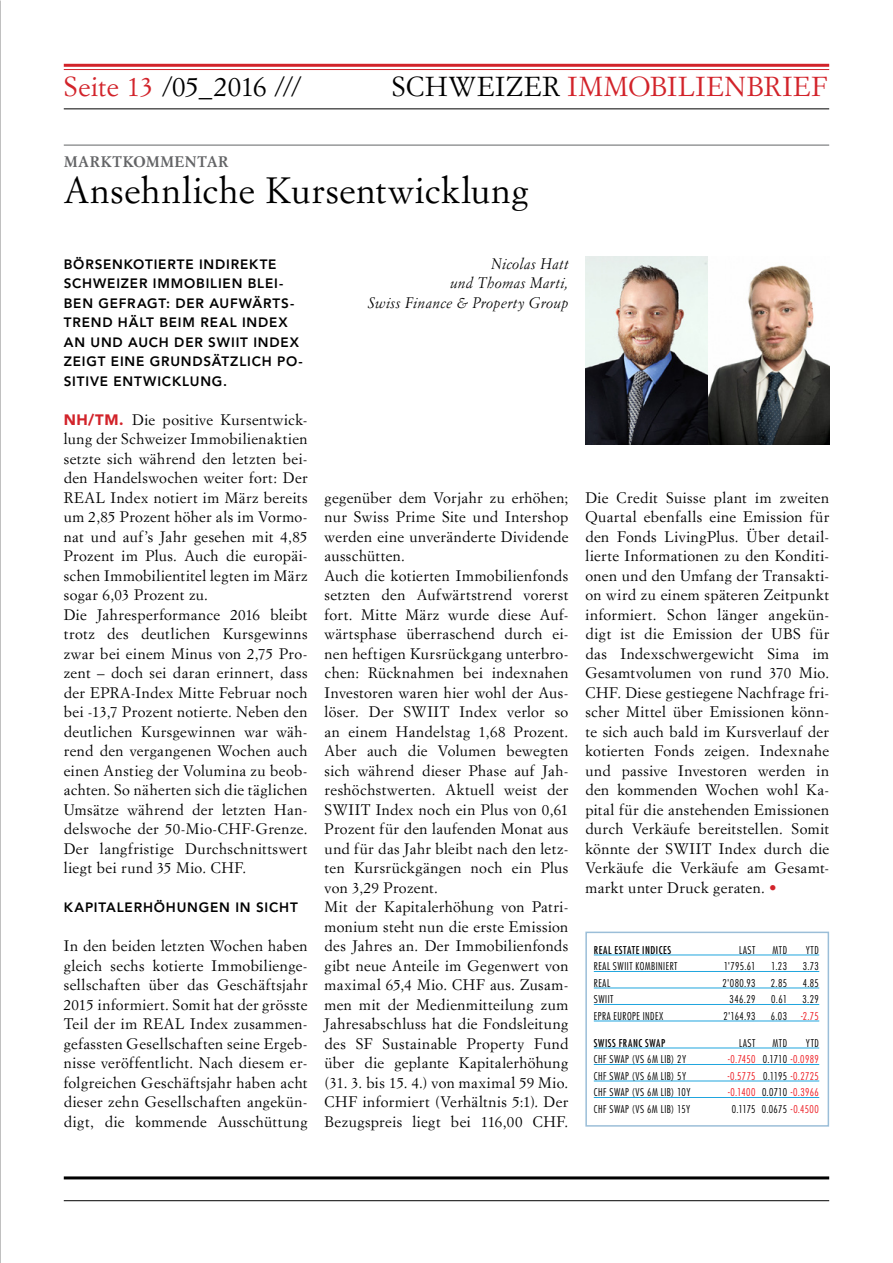
<style>
.page{position:relative;width:893px;height:1263px;background:#fff}
.page>*{position:absolute;margin:0;border:0;box-sizing:border-box;transform-origin:0 0}
.t1{font:36px "Simoncini Garamond Std";letter-spacing:.025em;color:#000}
.t2{font:27px "Simoncini Garamond Std";letter-spacing:.03em;color:#d2232a}
.t3{font:27px "Simoncini Garamond Std";letter-spacing:.005em;color:#000}
.t4{font:15px/19.5px "Simoncini Garamond Std";letter-spacing:.025em;color:#000}
.t5{font:italic 15px/19.5px "Simoncini Garamond Std";letter-spacing:.02em;color:#000;text-align:right}
.t6{font:700 15px "Simoncini Garamond Std";letter-spacing:.03em;color:#636466}
.t7{font:800 13.5px/19.5px "Avenir LT Std";letter-spacing:.06em;color:#000}
.t8{font:300 condensed 10.5px "Futura Std";letter-spacing:.045em;color:#000}
.t9{font:300 condensed 10.5px "Futura Std";letter-spacing:.025em;color:#ed1d24}
.t10{font:condensed 10.5px "Futura Std";letter-spacing:.055em;color:#000}
.t11{font:300 condensed 10.5px "Futura Std";letter-spacing:.01em;color:#000}
.s1{color:#d2232a}
.s2{color:#000}
.s3{font-family:"Avenir LT Std";font-weight:900;color:#d2232a}
.s4{color:#ed1d24}
</style>
<div class="page">
<hr style="left:64px;top:1176px;width:765px;height:3px;background:#000">
<hr style="left:64px;top:1200px;width:765px;height:1px;background:#000">
<hr style="left:64px;top:64px;width:765px;height:3px;background:#d2232a">
<hr style="left:64px;top:69px;width:765px;height:1px;background:#d2232a">
<hr style="left:64px;top:108px;width:765px;height:1px;background:#000">
<hr style="left:64px;top:145px;width:765px;height:1px;background:#636466">
<div style="left:585px;top:932px;width:244px;height:195px;background:#fff;border:2px solid #9bbed8"></div>
<hr style="left:594px;top:954px;width:225px;height:1px;background:#20a5de">
<hr style="left:594px;top:971px;width:225px;height:1px;background:#20a5de">
<hr style="left:594px;top:987px;width:225px;height:1px;background:#20a5de">
<hr style="left:594px;top:1004px;width:225px;height:1px;background:#20a5de">
<hr style="left:594px;top:1020px;width:225px;height:1px;background:#20a5de">
<hr style="left:594px;top:1047px;width:225px;height:1px;background:#20a5de">
<hr style="left:594px;top:1064px;width:225px;height:1px;background:#20a5de">
<hr style="left:594px;top:1080px;width:225px;height:1px;background:#20a5de">
<hr style="left:594px;top:1097px;width:225px;height:1px;background:#20a5de">
<img style="left:586px;top:257px;width:243px;height:187px">
<h2 class="t3" style="left:64px;top:70px;width:239px"><span class="s1">Seite 13</span> /05_2016 ///</h2>
<h2 class="t2" style="left:392px;top:70px;width:437px"><span class="s2">SCHWEIZER</span> IMMOBILIENBRIEF</h2>
<p class="t6" style="left:64px;top:152px;width:166px">MARKTKOMMENTAR</p>
<h1 class="t1" style="left:64px;top:168px;width:467px">Ansehnliche Kursentwicklung</h1>
<p class="t7" style="left:64px;top:254px;width:241px">BÖRSENKOTIERTE INDIREKTE<br>SCHWEIZER IMMOBILIEN BLEI-<br>BEN GEFRAGT: DER AUFWÄRTS-<br>TREND HÄLT BEIM REAL INDEX<br>AN UND AUCH DER SWIIT INDEX<br>ZEIGT EINE GRUNDSÄTZLICH PO-<br>SITIVE ENTWICKLUNG.</p>
<p class="t4" style="left:64px;top:409px;width:245px"><span class="s3">NH/TM.</span> Die positive Kursentwick&shy;lung der Schweizer Immobilienaktien setzte sich während den letzten bei&shy;den Handelswochen weiter fort: Der REAL Index notiert im März bereits um 2,85 Prozent höher als im Vormo&shy;nat und auf’s Jahr gesehen mit 4,85<br>Prozent im Plus. Auch die europäi&shy;schen Immobilientitel legten im März sogar 6,03 Prozent zu.<br>Die Jahresperformance 2016 bleibt trotz des deutlichen Kursgewinns zwar bei einem Minus von 2,75 Pro&shy;zent – doch sei daran erinnert, dass der EPRA-Index Mitte Februar noch bei -13,7 Prozent notierte. Neben den deutlichen Kursgewinnen war wäh&shy;rend den vergangenen Wochen auch einen Anstieg der Volumina zu beob&shy;achten. So näherten sich die täglichen Umsätze während der letzten Han&shy;delswoche der 50-Mio-CHF-Grenze.<br>Der langfristige Durchschnittswert liegt bei rund 35 Mio. CHF.</p>
<p class="t7" style="left:64px;top:898px;width:235px">KAPITALERHÖHUNGEN IN SICHT</p>
<p class="t4" style="left:64px;top:936px;width:245px;text-align:justify">In den beiden letzten Wochen haben gleich sechs kotierte Immobilienge&shy;sellschaften über das Geschäftsjahr 2015 informiert. Somit hat der grösste Teil der im REAL Index zusammen&shy;gefassten Gesellschaften seine Ergeb&shy;nisse veröffentlicht. Nach diesem er&shy;folgreichen Geschäftsjahr haben acht dieser zehn Gesellschaften angekün&shy;digt, die kommende Ausschüttung</p>
<p class="t5" style="left:368px;top:253px;width:202px">Nicolas Hatt<br>und Thomas Marti,<br>Swiss Finance &amp; Property Group</p>
<p class="t4" style="left:325px;top:487px;width:245px">gegenüber dem Vorjahr zu erhöhen; nur Swiss Prime Site und Intershop werden eine unveränderte Dividende ausschütten.<br>Auch die kotierten Immobilienfonds setzten den Aufwärtstrend vorerst fort. Mitte März wurde diese Auf&shy;wärtsphase überraschend durch ei&shy;nen heftigen Kursrückgang unterbro&shy;chen: Rücknahmen bei indexnahen Investoren waren hier wohl der Aus&shy;löser. Der SWIIT Index verlor so an einem Handelstag 1,68 Prozent.<br>Aber auch die Volumen bewegten sich während dieser Phase auf Jah&shy;reshöchstwerten. Aktuell weist der SWIIT Index noch ein Plus von 0,61<br>Prozent für den laufenden Monat aus und für das Jahr bleibt nach den letz&shy;ten Kursrückgängen noch ein Plus von 3,29 Prozent.<br>Mit der Kapitalerhöhung von Patri&shy;monium steht nun die erste Emission des Jahres an. Der Immobilienfonds gibt neue Anteile im Gegenwert von maximal 65,4 Mio. CHF aus. Zusam&shy;men mit der Medienmitteilung zum Jahresabschluss hat die Fondsleitung des SF Sustainable Property Fund über die geplante Kapitalerhöhung (31. 3. bis 15. 4.) von maximal 59 Mio.<br>CHF informiert (Verhältnis 5:1). Der Bezugspreis liegt bei 116,00 CHF.</p>
<p class="t4" style="left:585px;top:487px;width:245px;text-align:justify">Die Credit Suisse plant im zweiten Quartal ebenfalls eine Emission für den Fonds LivingPlus. Über detail&shy;lierte Informationen zu den Konditi&shy;onen und den Umfang der Transakti&shy;on wird zu einem späteren Zeitpunkt informiert. Schon länger angekün&shy;digt ist die Emission der UBS für das Indexschwergewicht Sima im Gesamtvolumen von rund 370 Mio.<br>CHF. Diese gestiegene Nachfrage fri&shy;scher Mittel über Emissionen könn&shy;te sich auch bald im Kursverlauf der kotierten Fonds zeigen. Indexnahe und passive Investoren werden in den kommenden Wochen wohl Ka&shy;pital für die anstehenden Emissionen durch Verkäufe bereitstellen. Somit könnte der SWIIT Index durch die Verkäufe die Verkäufe am Gesamt&shy;markt unter Druck geraten. <span class="s3">•</span></p>
<p class="t10" style="left:594px;top:943px;width:79px">REAL ESTATE INDICES</p>
<p class="t8" style="left:739px;top:944px;width:18px">LAST</p>
<p class="t8" style="left:773px;top:944px;width:16px">MTD</p>
<p class="t8" style="left:806px;top:944px;width:15px">YTD</p>
<p class="t8" style="left:594px;top:960px;width:85px">REAL SWIIT KOMBINIERT</p>
<p class="t8" style="left:724px;top:960px;width:33px">1'795.61</p>
<p class="t8" style="left:771px;top:960px;width:17px">1.23</p>
<p class="t8" style="left:803px;top:960px;width:18px">3.73</p>
<p class="t8" style="left:594px;top:977px;width:18px">REAL</p>
<p class="t8" style="left:722px;top:977px;width:35px">2'080.93</p>
<p class="t8" style="left:771px;top:977px;width:18px">2.85</p>
<p class="t8" style="left:803px;top:977px;width:18px">4.85</p>
<p class="t8" style="left:594px;top:993px;width:21px">SWIIT</p>
<p class="t8" style="left:729px;top:993px;width:27px">346.29</p>
<p class="t8" style="left:771px;top:993px;width:17px">0.61</p>
<p class="t8" style="left:802px;top:993px;width:18px">3.29</p>
<p class="t8" style="left:594px;top:1010px;width:71px">EPRA EUROPE INDEX</p>
<p class="t8" style="left:723px;top:1010px;width:34px">2'164.93</p>
<p class="t8" style="left:771px;top:1010px;width:18px">6.03</p>
<p class="t9" style="left:801px;top:1010px;width:19px">-2.75</p>
<p class="t10" style="left:594px;top:1036px;width:73px">SWISS FRANC SWAP</p>
<p class="t8" style="left:739px;top:1037px;width:18px">LAST</p>
<p class="t8" style="left:773px;top:1037px;width:16px">MTD</p>
<p class="t8" style="left:806px;top:1037px;width:15px">YTD</p>
<p class="t8" style="left:594px;top:1053px;width:94px">CHF SWAP (VS 6M LIB) 2Y</p>
<p class="t9" style="left:728px;top:1053px;width:92px">-0.7450 <span class="s2">0.1710</span> -0.0989</p>
<p class="t8" style="left:594px;top:1069px;width:94px">CHF SWAP (VS 6M LIB) 5Y</p>
<p class="t9" style="left:728px;top:1069px;width:93px">-0.5775 <span class="s2">0.1195</span> -0.2725</p>
<p class="t8" style="left:594px;top:1086px;width:98px">CHF SWAP (VS 6M LIB) 10Y</p>
<p class="t9" style="left:728px;top:1086px;width:92px">-0.1400 <span class="s2">0.0710</span> -0.3966</p>
<p class="t8" style="left:594px;top:1102px;width:98px">CHF SWAP (VS 6M LIB) 15Y</p>
<p class="t11" style="left:732px;top:1102px;width:89px">0.1175 0.0675 <span class="s4">-0.4500</span></p>
</div>
